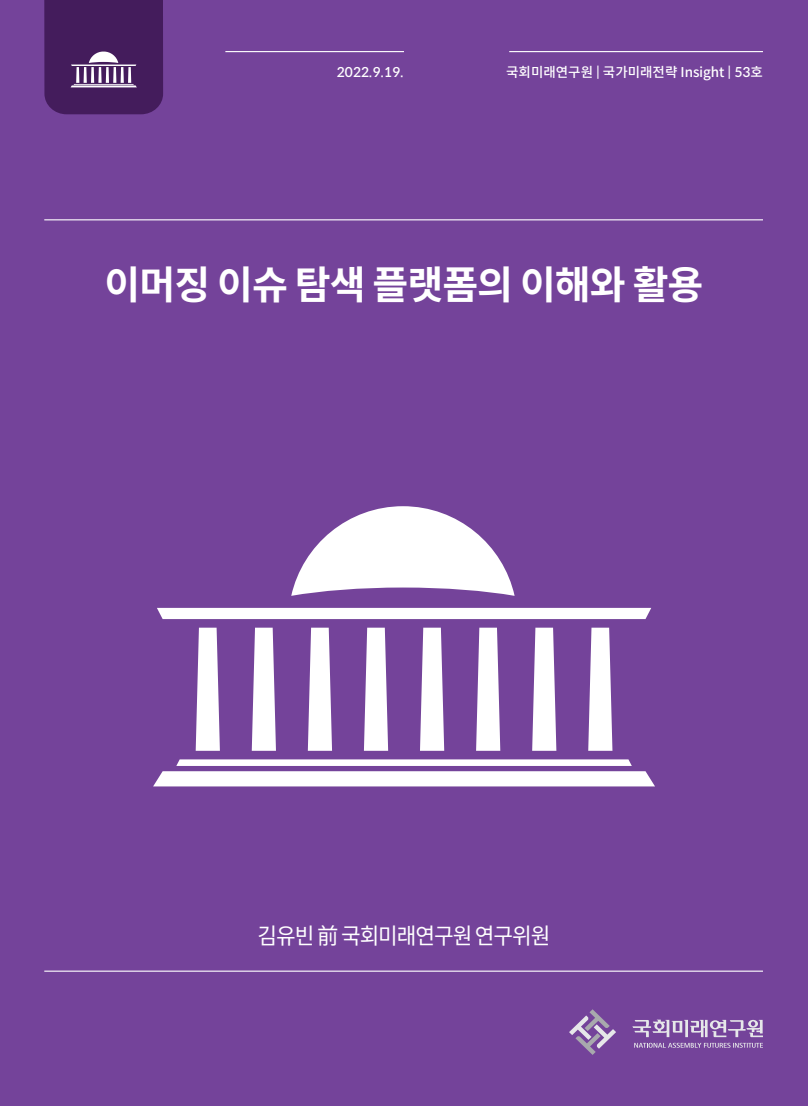
<style>
.page{position:relative;width:808px;height:1106px;background:#74439a}
.page>*{position:absolute;margin:0;border:0;box-sizing:border-box;transform-origin:0 0}
.t1{font:700 39px "Spoqa Han Sans Neo";letter-spacing:-.025em;color:#fff}
.t2{font:22.5px "Spoqa Han Sans Neo";letter-spacing:-.05em;color:#fff;scale:.95 1}
.t3{font:500 13.5px "Spoqa Han Sans Neo";color:#fff}
</style>
<div class="page">
<svg style="left:44px;top:0;width:119px;height:114px;background:#502a67"></svg>
<hr style="left:44px;top:219px;width:719px;height:1px;background:#fff">
<hr style="left:44px;top:970px;width:719px;height:1px;background:#fff">
<svg style="left:291px;top:506px;width:224px;height:90px"></svg>
<svg style="left:196px;top:627px;width:24px;height:123px;background:#ece5f1"></svg>
<svg style="left:252px;top:627px;width:24px;height:123px;background:#ece5f1"></svg>
<svg style="left:308px;top:627px;width:24px;height:123px;background:#ece5f1"></svg>
<svg style="left:364px;top:627px;width:24px;height:123px;background:#ece5f1"></svg>
<svg style="left:420px;top:627px;width:24px;height:123px;background:#ece5f1"></svg>
<svg style="left:476px;top:627px;width:24px;height:123px;background:#ece5f1"></svg>
<svg style="left:532px;top:627px;width:24px;height:123px;background:#ece5f1"></svg>
<svg style="left:588px;top:627px;width:24px;height:123px;background:#ece5f1"></svg>
<div style="left:157px;top:608px;width:494px;height:11px;background:#fff"></div>
<svg style="left:153px;top:759px;width:502px;height:27px"></svg>
<hr style="left:225px;top:51px;width:179px;height:1px;background:#fff">
<hr style="left:509px;top:51px;width:254px;height:1px;background:#fff">
<svg style="left:569px;top:1009px;width:47px;height:45px"></svg>
<svg style="left:632px;top:1019px;width:131px;height:28px"></svg>
<p class="t3" style="left:337px;top:62px;width:69px">2022.9.19.</p>
<p class="t3" style="left:506px;top:62px;width:258px">국회미래연구원 | 국가미래전략 Insight | 53호</p>
<p class="t1" style="left:105px;top:256px;width:600px">이머징 이슈 탐색 플랫폼의 이해와 활용</p>
<p class="t2" style="left:257px;top:919px;width:310px">김유빈 前 국회미래연구원 연구위원</p>
</div>
